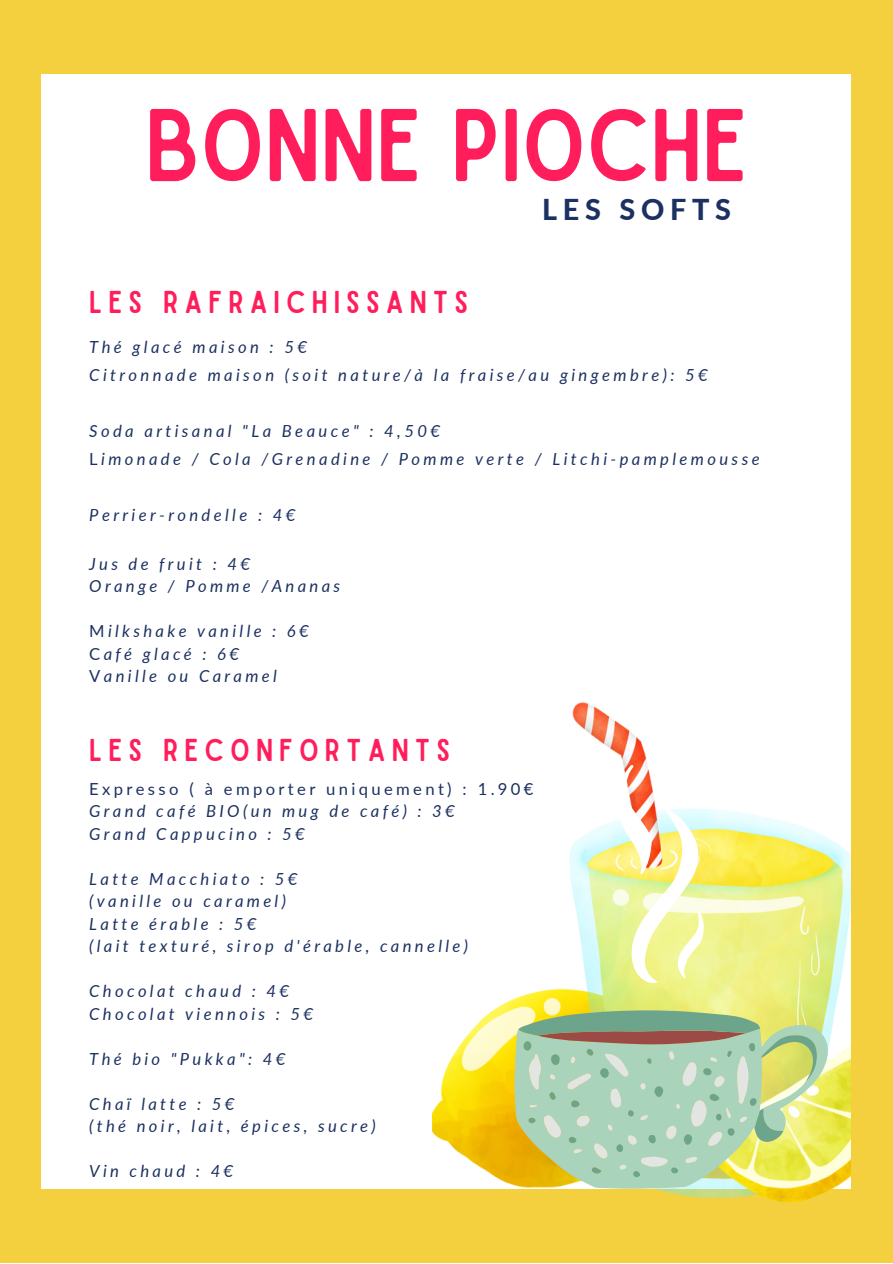
<style>
.page{position:relative;width:893px;height:1264px;background:#fff}
.page>*{position:absolute;margin:0;border:0;box-sizing:border-box;transform-origin:0 0}
.t1{font:98.4px "Sailors";color:#ff1e5b}
.t2{font:30.15px "Sailors";letter-spacing:.2em;color:#ff1e5b}
.t3{font:800 28.8px "Lato";letter-spacing:.2em;color:#1c3161}
.t4{font:italic 16.65px/22.5px "Lato";letter-spacing:.2em;color:#1c3161}
.t5{font:16.65px "Lato";letter-spacing:.2em;color:#1c3161}
.s1{font-style:normal}
</style>
<div class="page">
<div style="left:0;top:0;width:892px;height:1262px;background:#f4d03f"></div>
<div style="left:42px;top:74px;width:808px;height:1114px;background:#fff"></div>
<img style="left:432px;top:702px;width:418px;height:500px">
<svg style="left:514px;top:1024px;width:313px;height:164px;background:#d7dc88"></svg>
<svg style="left:616px;top:764px;width:88px;height:219px"></svg>
<svg style="left:518px;top:1010px;width:300px;height:167px;background:#b3cb9f"></svg>
<h1 class="t1" style="left:145px;top:109px;width:603px">BONNE PIOCHE</h1>
<h3 class="t3" style="left:542px;top:191px;width:190px">LES SOFTS</h3>
<h2 class="t2" style="left:89px;top:291px;width:380px">LES RAFRAICHISSANTS</h2>
<p class="t4" style="left:89px;top:332px;width:620px;line-height:28px">Thé glacé maison : 5€<br>Citronnade maison (soit nature/à la fraise/au gingembre): 5€</p>
<p class="t4" style="left:89px;top:416px;width:671px;line-height:28px">Soda artisanal "La Beauce" : 4,50€<br><span class="s1">L</span>imonade / Cola /Grenadine / Pomme verte / Litchi-pamplemousse</p>
<p class="t4" style="left:89px;top:503px;width:208px">Perrier-rondelle : 4€</p>
<p class="t4" style="left:89px;top:552px;width:252px">Jus de fruit : 4€<br>Orange / Pomme /Ananas</p>
<p class="t4" style="left:89px;top:619px;width:221px"><span class="s1">M</span>ilkshake vanille : 6€<br><span class="s1">C</span>afé glacé : 6€<br><span class="s1">V</span>anille ou Caramel</p>
<h2 class="t2" style="left:89px;top:739px;width:362px">LES RECONFORTANTS</h2>
<p class="t5" style="left:89px;top:778px;width:446px">Expresso ( à emporter uniquement) : 1.90€</p>
<p class="t4" style="left:89px;top:799px;width:367px">Grand café BIO(un mug de café) : 3€<br>Grand Cappucino : 5€</p>
<p class="t4" style="left:89px;top:867px;width:380px">Latte Macchiato : 5€<br>(vanille ou caramel)<br>Latte érable : 5€<br>(lait texturé, sirop d'érable, cannelle)</p>
<p class="t4" style="left:89px;top:979px;width:225px">Chocolat chaud : 4€<br>Chocolat viennois : 5€</p>
<p class="t4" style="left:89px;top:1046px;width:198px">Thé bio "Pukka": 4€</p>
<p class="t4" style="left:89px;top:1091px;width:288px">Chaï latte : 5€<br>(thé noir, lait, épices, sucre)</p>
<p class="t4" style="left:89px;top:1159px;width:145px">Vin chaud : 4€</p>
</div>
